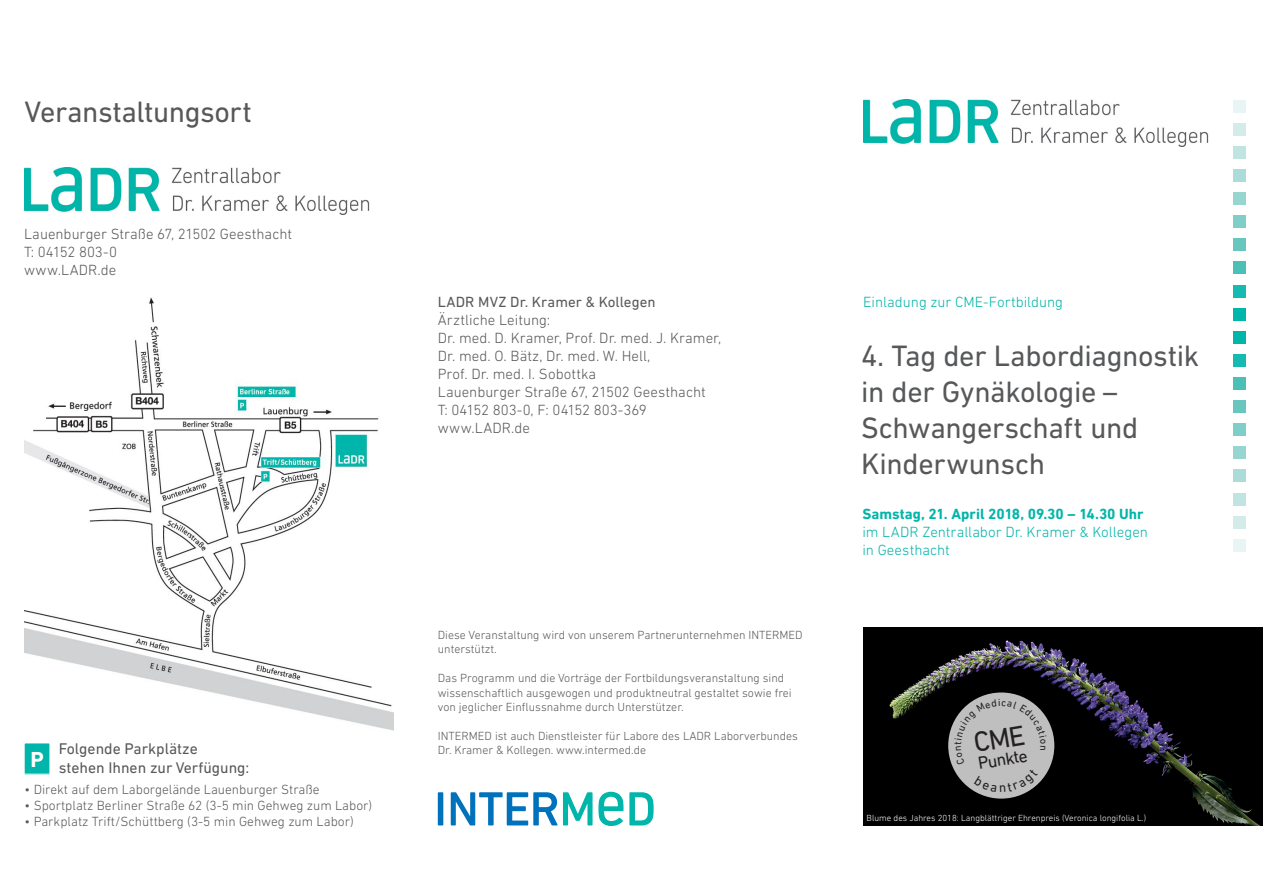
<style>
.page{position:relative;width:1263px;height:893px;background:#fff}
.page>*{position:absolute;margin:0;border:0;box-sizing:border-box;transform-origin:0 0}
.t1{font:30px/36px "DIN Next LT Pro";letter-spacing:-.01em;color:#57585a}
.t2{font:700 22.05px "DIN Next LT Pro";color:#fff}
.t3{font:17.7px "DIN Next LT Pro";color:#231f20}
.t4{font:15.75px/18.9px "DIN Next LT Pro";color:#57585a}
.t5{font:300 15px/18px "DIN Next LT Pro";letter-spacing:.005em;color:#57585a}
.t6{font:300 15px "DIN Next LT Pro";color:#00b5a9}
.t7{font:15px/18px "DIN Next LT Pro";letter-spacing:.005em;color:#57585a}
.t8{font:700 15px "DIN Next LT Pro";letter-spacing:.005em;color:#00b5a9}
.t9{font:300 13.5px "DIN Next LT Pro";color:#57585a}
.t10{font:300 12px/14.4px "DIN Next LT Pro";color:#57585a}
.t11{font:300 9px "DIN Next LT Pro";color:#fff}
.s1{font-weight:300}
</style>
<div class="page">
<img style="left:863px;top:100px;width:346px;height:47px">
<img style="left:25px;top:168px;width:345px;height:47px">
<div style="left:1233px;top:308px;width:13px;height:13px;background:#00b5a9"></div>
<div style="left:1233px;top:331px;width:13px;height:13px;background:#00b5a9"></div>
<div style="left:1233px;top:354px;width:13px;height:13px;background:#15bbb0"></div>
<div style="left:1233px;top:285px;width:13px;height:13px;background:#15bbb0"></div>
<div style="left:1233px;top:377px;width:13px;height:13px;background:#4ac0b7"></div>
<div style="left:1233px;top:261px;width:13px;height:13px;background:#4ac0b7"></div>
<div style="left:1233px;top:400px;width:13px;height:13px;background:#67c7bf"></div>
<div style="left:1233px;top:238px;width:13px;height:13px;background:#67c7bf"></div>
<div style="left:1233px;top:423px;width:13px;height:13px;background:#80cec8"></div>
<div style="left:1233px;top:215px;width:13px;height:13px;background:#80cec8"></div>
<div style="left:1233px;top:446px;width:13px;height:13px;background:#96d5d0"></div>
<div style="left:1233px;top:192px;width:13px;height:13px;background:#96d5d0"></div>
<div style="left:1233px;top:469px;width:13px;height:13px;background:#abdcd8"></div>
<div style="left:1233px;top:169px;width:13px;height:13px;background:#abdcd8"></div>
<div style="left:1233px;top:493px;width:13px;height:12px;background:#c0e4e1"></div>
<div style="left:1233px;top:146px;width:13px;height:13px;background:#c0e4e1"></div>
<div style="left:1233px;top:516px;width:13px;height:13px;background:#d3ecea"></div>
<div style="left:1233px;top:123px;width:13px;height:13px;background:#d3ecea"></div>
<div style="left:1233px;top:539px;width:13px;height:13px;background:#e9f5f4"></div>
<div style="left:1233px;top:100px;width:13px;height:13px;background:#e9f5f4"></div>
<div style="left:24px;top:743px;width:26px;height:31px;background:#00b5a9"></div>
<div style="left:24px;top:742px;width:27px;height:33px;border:1px solid #fff"></div>
<svg style="left:438px;top:792px;width:216px;height:34px"></svg>
<img style="left:863px;top:627px;width:400px;height:198px">
<svg style="left:948px;top:692px;width:106px;height:107px"></svg>
<img style="left:25px;top:297px;width:368px;height:434px">
<svg style="left:954px;top:699px;width:92px;height:93px;background:#afafaf"></svg>
<p class="t1" style="left:25px;top:93px;width:229px">Veranstaltungsort</p>
<p class="t5" style="left:24px;top:225px;width:269px">Lauenburger Straße 67, 21502 Geesthacht</p>
<p class="t5" style="left:24px;top:243px;width:94px">T: 04152 803-0 www.LADR.de</p>
<p class="t4" style="left:59px;top:739px;width:192px">Folgende Parkplätze<br>stehen Ihnen zur Verfügung:</p>
<p class="t9" style="left:25px;top:781px;width:296px">• Direkt auf dem Laborgelände Lauenburger Straße</p>
<p class="t9" style="left:25px;top:798px;width:349px">• Sportplatz Berliner Straße 62 (3-5 min Gehweg zum Labor)</p>
<p class="t9" style="left:25px;top:814px;width:331px">• Parkplatz Trift/Schüttberg (3-5 min Gehweg zum Labor)</p>
<p class="t2" style="left:30px;top:746px;width:15px">P</p>
<p class="t7" style="left:438px;top:293px;width:219px">LADR MVZ Dr. Kramer &amp; Kollegen<br><span class="s1">Ärztliche Leitung:</span></p>
<p class="t5" style="left:438px;top:329px;width:285px">Dr. med. D. Kramer, Prof. Dr. med. J. Kramer,</p>
<p class="t5" style="left:438px;top:347px;width:214px">Dr. med. O. Bätz, Dr. med. W. Hell,</p>
<p class="t5" style="left:438px;top:365px;width:160px">Prof. Dr. med. I. Sobottka</p>
<p class="t5" style="left:438px;top:383px;width:269px">Lauenburger Straße 67, 21502 Geesthacht</p>
<p class="t5" style="left:438px;top:401px;width:211px">T: 04152 803-0, F: 04152 803-369</p>
<p class="t5" style="left:438px;top:419px;width:94px">www.LADR.de</p>
<p class="t10" style="left:438px;top:628px;width:366px">Diese Veranstaltung wird von unserem Partnerunternehmen INTERMED unterstützt.</p>
<p class="t10" style="left:438px;top:671px;width:355px">Das Programm und die Vorträge der Fortbildungsveranstaltung sind wissenschaftlich ausgewogen und produktneutral gestaltet sowie frei von jeglicher Einflussnahme durch Unterstützer.</p>
<p class="t10" style="left:438px;top:728px;width:362px">INTERMED ist auch Dienstleister für Labore des LADR Laborverbundes<br>Dr. Kramer &amp; Kollegen. www.intermed.de</p>
<p class="t6" style="left:863px;top:293px;width:201px">Einladung zur CME-Fortbildung</p>
<p class="t1" style="left:861px;top:338px;width:339px">4. Tag der Labordiagnostik in der Gynäkologie –</p>
<p class="t1" style="left:861px;top:410px;width:279px">Schwangerschaft und</p>
<p class="t1" style="left:861px;top:446px;width:186px">Kinderwunsch</p>
<p class="t8" style="left:862px;top:505px;width:283px">Samstag, 21. April 2018, 09.30 – 14.30 Uhr</p>
<p class="t6" style="left:862px;top:524px;width:287px">im LADR Zentrallabor Dr. Kramer &amp; Kollegen</p>
<p class="t6" style="left:862px;top:542px;width:89px">in Geesthacht</p>
<p class="t3" style="left:976px;top:753px;width:51px;rotate:-9deg">Punkte</p>
<p class="t11" style="left:867px;top:813px;width:281px">Blume des Jahres 2018: Langblättriger Ehrenpreis (Veronica longifolia L.)</p>
</div>
